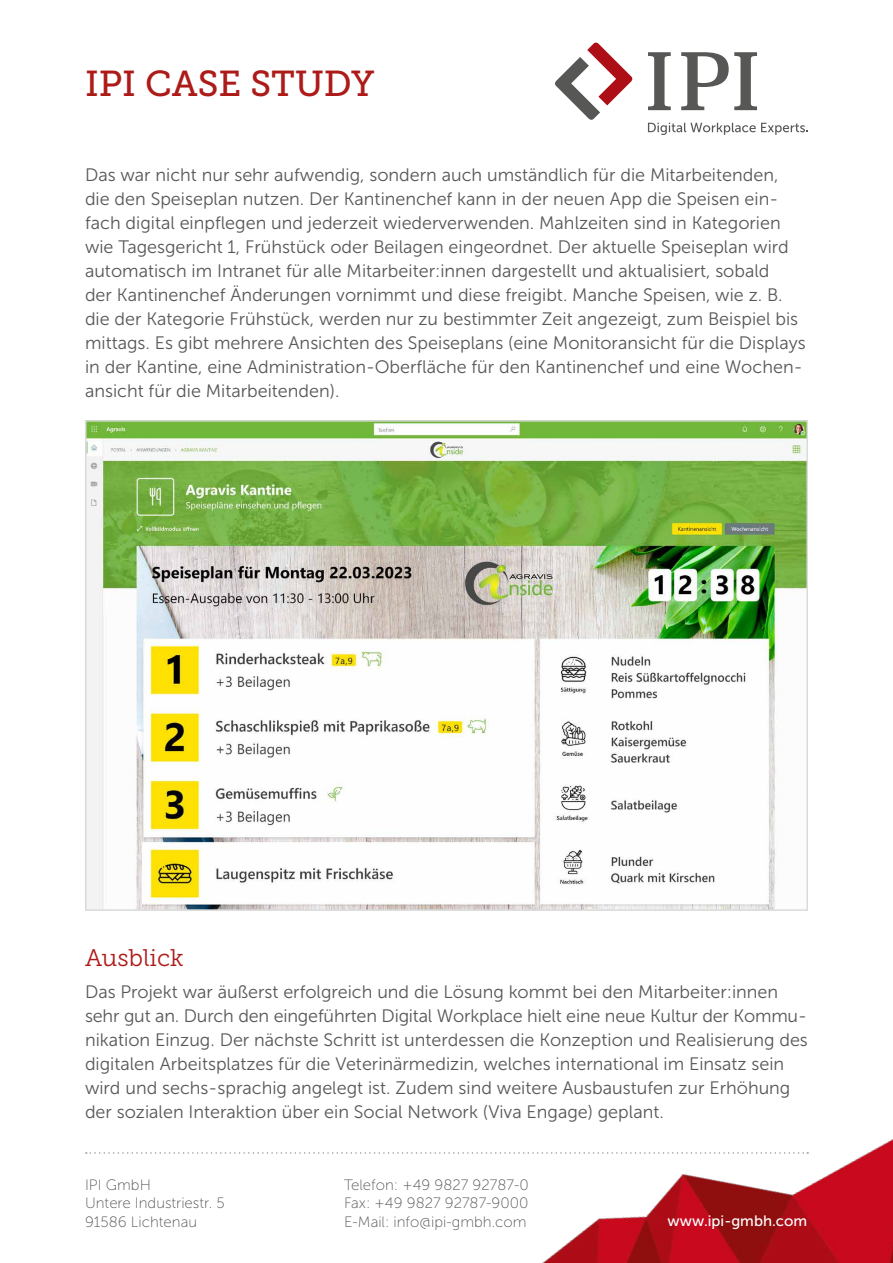
<style>
.page{position:relative;width:893px;height:1263px;background:#fff}
.page>*{position:absolute;margin:0;border:0;box-sizing:border-box;transform-origin:0 0}
.t1{font:36px "Museo Slab 500";color:#ad1b19}
.t2{font:24px "Museo Slab 300";color:#ad1b19}
.t3{font:18px/24px "Museo Sans 300";color:#575756}
.t4{font:15px/18.6px "Museo Sans 100";color:#565655}
.t5{font:15px "Museo Sans 500";color:#fff}
</style>
<div class="page">
<svg style="left:555px;top:43px;width:78px;height:77px"></svg>
<svg style="left:648px;top:52px;width:109px;height:58px"></svg>
<svg style="left:648px;top:123px;width:160px;height:12px"></svg>
<svg style="left:86px;top:1152px;width:360px;height:2px"></svg>
<img style="left:448px;top:1139px;width:445px;height:124px">
<img style="left:88px;top:423px;width:717px;height:485px">
<div style="left:85px;top:420px;width:723px;height:491px;border:2px solid #dadada"></div>
<h1 class="t1" style="left:85px;top:64px;width:291px">IPI CASE STUDY</h1>
<p class="t3" style="left:85px;top:163px;width:722px">Das war nicht nur sehr aufwendig, sondern auch umständlich für die Mitarbeitenden, die den Speiseplan nutzen. Der Kantinenchef kann in der neuen App die Speisen ein&shy;fach digital einpflegen und jederzeit wiederverwenden. Mahlzeiten sind in Kategorien wie Tagesgericht 1, Frühstück oder Beilagen eingeordnet. Der aktuelle Speiseplan wird automatisch im Intranet für alle Mitarbeiter:innen dargestellt und aktualisiert, sobald<br>der Kantinenchef Änderungen vornimmt und diese freigibt. Manche Speisen, wie z. B. die der Kategorie Frühstück, werden nur zu bestimmter Zeit angezeigt, zum Beispiel bis mittags. Es gibt mehrere Ansichten des Speiseplans (eine Monitoransicht für die Displays in der Kantine, eine Administration-Oberfläche für den Kantinenchef und eine Wochen&shy;ansicht für die Mitarbeitenden).</p>
<h2 class="t2" style="left:85px;top:944px;width:100px">Ausblick</h2>
<p class="t3" style="left:85px;top:980px;width:724px">Das Projekt war äußerst erfolgreich und die Lösung kommt bei den Mitarbeiter:innen sehr gut an. Durch den eingeführten Digital Workplace hielt eine neue Kultur der Kommu&shy;nikation Einzug. Der nächste Schritt ist unterdessen die Konzeption und Realisierung des digitalen Arbeitsplatzes für die Veterinärmedizin, welches international im Einsatz sein wird und sechs-sprachig angelegt ist. Zudem sind weitere Ausbaustufen zur Erhöhung der sozialen Interaktion über ein Social Network (Viva Engage) geplant.</p>
<p class="t4" style="left:85px;top:1175px;width:141px">IPI GmbH<br>Untere Industriestr. 5<br>91586 Lichtenau</p>
<p class="t4" style="left:344px;top:1175px;width:186px;text-align:justify">Telefon: +49 9827 92787-0<br>Fax: +49 9827 92787-9000<br>E-Mail: info@ipi-gmbh.com</p>
<p class="t5" style="left:668px;top:1213px;width:141px">www.ipi-gmbh.com</p>
</div>
